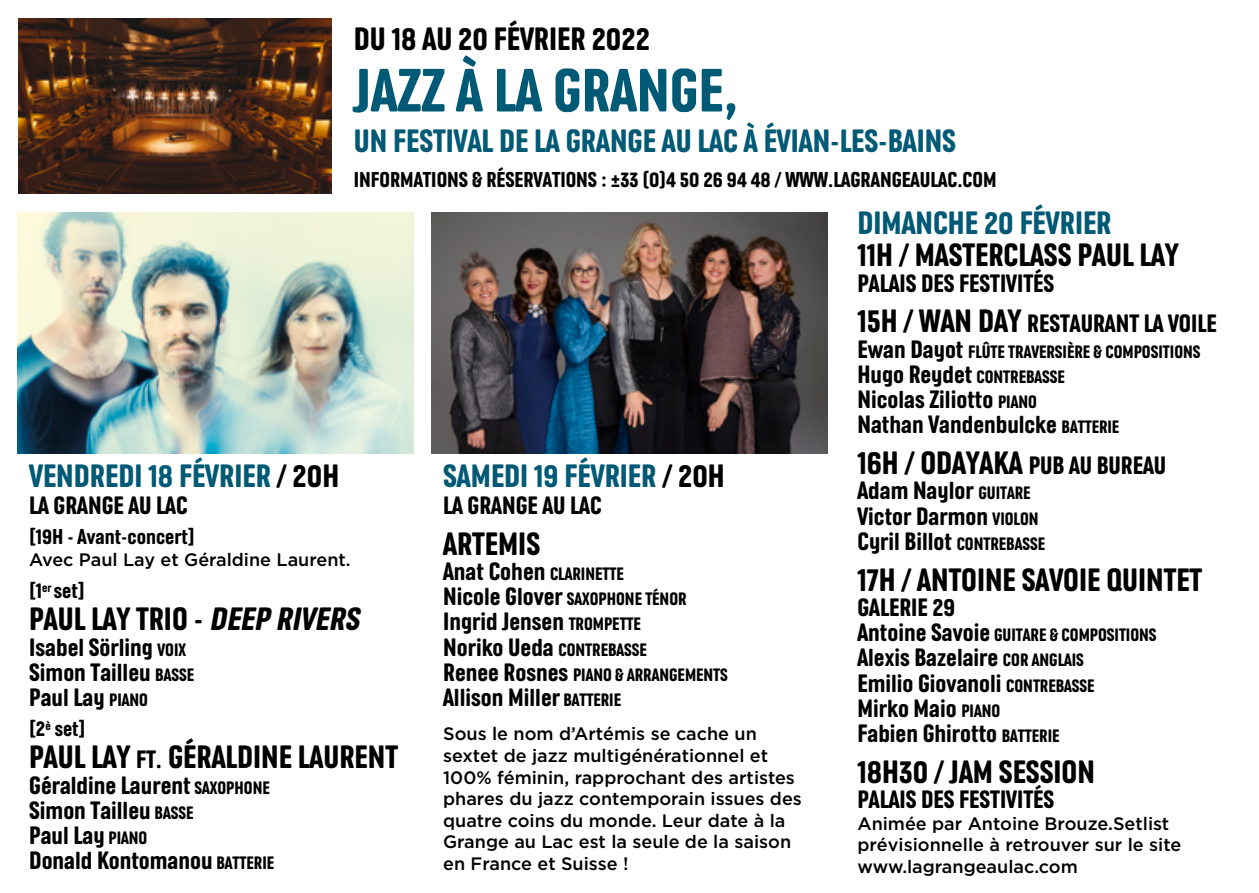
<style>
.page{position:relative;width:1259px;height:893px;background:#fff}
.page>*{position:absolute;margin:0;border:0;box-sizing:border-box;transform-origin:0 0}
.t1{font:51px "Chaumont";color:#005975}
.t2{font:27px "Chaumont";color:#000}
.t3{font:27px "Chaumont";color:#005975}
.t4{font:21px/25.2px "Chaumont";color:#000}
.t5{font:500 18px/21.6px "Gotham";color:#000}
.t6{font:18px "Chaumont";color:#000}
.t7{font:15px/25.2px "Chaumont";color:#000}
.s1{color:#000}
.s2{font-style:italic}
.s3{font-size:15px}
.s4{font-size:21px}
.s5{font-size:27px}
</style>
<div class="page">
<img style="left:18px;top:212px;width:395px;height:241px">
<img style="left:431px;top:212px;width:397px;height:241px">
<img style="left:18px;top:18px;width:313px;height:176px">
<p class="t2" style="left:354px;top:26px;width:298px">DU 18 AU 20 FÉVRIER 2022</p>
<h1 class="t1" style="left:354px;top:65px;width:386px">JAZZ À LA GRANGE,</h1>
<p class="t3" style="left:354px;top:128px;width:603px">UN FESTIVAL DE LA GRANGE AU LAC À ÉVIAN-LES-BAINS</p>
<p class="t6" style="left:354px;top:171px;width:644px">INFORMATIONS &amp; RÉSERVATIONS : +33 (0)4 50 26 94 48 / WWW.LAGRANGEAULAC.COM</p>
<p class="t3" style="left:29px;top:462px;width:311px">VENDREDI 18 FÉVRIER <span class="s1">/ 20H</span></p>
<p class="t4" style="left:29px;top:494px;width:160px">LA GRANGE AU LAC</p>
<p class="t6" style="left:29px;top:528px;width:167px">[19H - Avant-concert]</p>
<p class="t5" style="left:29px;top:548px;width:323px">Avec Paul Lay et Géraldine Laurent.</p>
<p class="t6" style="left:29px;top:582px;width:57px">[1<sup>er</sup> set]</p>
<p class="t2" style="left:29px;top:606px;width:337px">PAUL LAY TRIO - <span class="s2">DEEP RIVERS</span></p>
<p class="t4" style="left:29px;top:636px;width:166px">Isabel Sörling <span class="s3">VOIX<br></span>Simon Tailleu <span class="s3">BASSE<br></span>Paul Lay <span class="s3">PIANO</span></p>
<p class="t6" style="left:29px;top:720px;width:58px">[2<sup>è</sup> set]</p>
<p class="t2" style="left:29px;top:744px;width:370px">PAUL LAY <span class="s4">FT.</span> GÉRALDINE LAURENT</p>
<p class="t4" style="left:29px;top:774px;width:246px">Géraldine Laurent <span class="s3">SAXOPHONE<br></span>Simon Tailleu <span class="s3">BASSE<br></span>Paul Lay <span class="s3">PIANO<br></span>Donald Kontomanou <span class="s3">BATTERIE</span></p>
<p class="t3" style="left:443px;top:462px;width:283px">SAMEDI 19 FÉVRIER <span class="s1">/ 20H</span></p>
<p class="t4" style="left:443px;top:494px;width:160px">LA GRANGE AU LAC</p>
<p class="t2" style="left:443px;top:530px;width:98px">ARTEMIS</p>
<p class="t7" style="left:443px;top:562px;width:245px"><span class="s4">Anat Cohen</span> CLARINETTE<br><span class="s4">Nicole Glover</span> SAXOPHONE TÉNOR</p>
<p class="t4" style="left:443px;top:611px;width:199px">Ingrid Jensen <span class="s3">TROMPETTE</span></p>
<p class="t7" style="left:443px;top:638px;width:286px"><span class="s4">Noriko Ueda</span> CONTREBASSE<br><span class="s4">Renee Rosnes</span> PIANO &amp; ARRANGEMENTS</p>
<p class="t4" style="left:443px;top:686px;width:179px">Allison Miller <span class="s3">BATTERIE</span></p>
<p class="t5" style="left:443px;top:723px;width:360px">Sous le nom d’Artémis se cache un sextet de jazz multigénérationnel et 100% féminin, rapprochant des artistes phares du jazz contemporain issues des quatre coins du monde. Leur date à la Grange au Lac est la seule de la saison en France et Suisse !</p>
<p class="t3" style="left:857px;top:210px;width:256px">DIMANCHE 20 FÉVRIER</p>
<p class="t2" style="left:857px;top:242px;width:322px">11H / MASTERCLASS PAUL LAY</p>
<p class="t4" style="left:857px;top:264px;width:361px;line-height:40.8px">PALAIS DES FESTIVITÉS<br><span class="s5">15H / WAN DAY</span> RESTAURANT LA VOILE</p>
<p class="t7" style="left:857px;top:340px;width:344px"><span class="s4">Ewan Dayot</span> FLÛTE TRAVERSIÈRE &amp; COMPOSITIONS<br><span class="s4">Hugo Reydet</span> CONTREBASSE</p>
<p class="t4" style="left:857px;top:389px;width:263px">Nicolas Ziliotto <span class="s3">PIANO<br></span>Nathan Vandenbulcke <span class="s3">BATTERIE</span></p>
<p class="t2" style="left:857px;top:450px;width:310px">16H / ODAYAKA <span class="s4">PUB AU BUREAU</span></p>
<p class="t4" style="left:857px;top:480px;width:189px">Adam Naylor <span class="s3">GUITARE<br></span>Victor Darmon <span class="s3">VIOLON<br></span>Cyril Billot <span class="s3">CONTREBASSE</span></p>
<p class="t2" style="left:857px;top:566px;width:346px">17H / ANTOINE SAVOIE QUINTET</p>
<p class="t4" style="left:857px;top:596px;width:99px">GALERIE 29</p>
<p class="t7" style="left:857px;top:624px;width:301px"><span class="s4">Antoine Savoie</span> GUITARE &amp; COMPOSITIONS</p>
<p class="t4" style="left:857px;top:647px;width:239px">Alexis Bazelaire <span class="s3">COR ANGLAIS<br></span>Emilio Giovanoli <span class="s3">CONTREBASSE<br></span>Mirko Maio <span class="s3">PIANO<br></span>Fabien Ghirotto <span class="s3">BATTERIE</span></p>
<p class="t2" style="left:857px;top:758px;width:239px">18H30 / JAM SESSION</p>
<p class="t4" style="left:857px;top:788px;width:198px">PALAIS DES FESTIVITÉS</p>
<p class="t5" style="left:857px;top:812px;width:325px">Animée par Antoine Brouze.Setlist prévisionnelle à retrouver sur le site www.lagrangeaulac.com</p>
</div>
